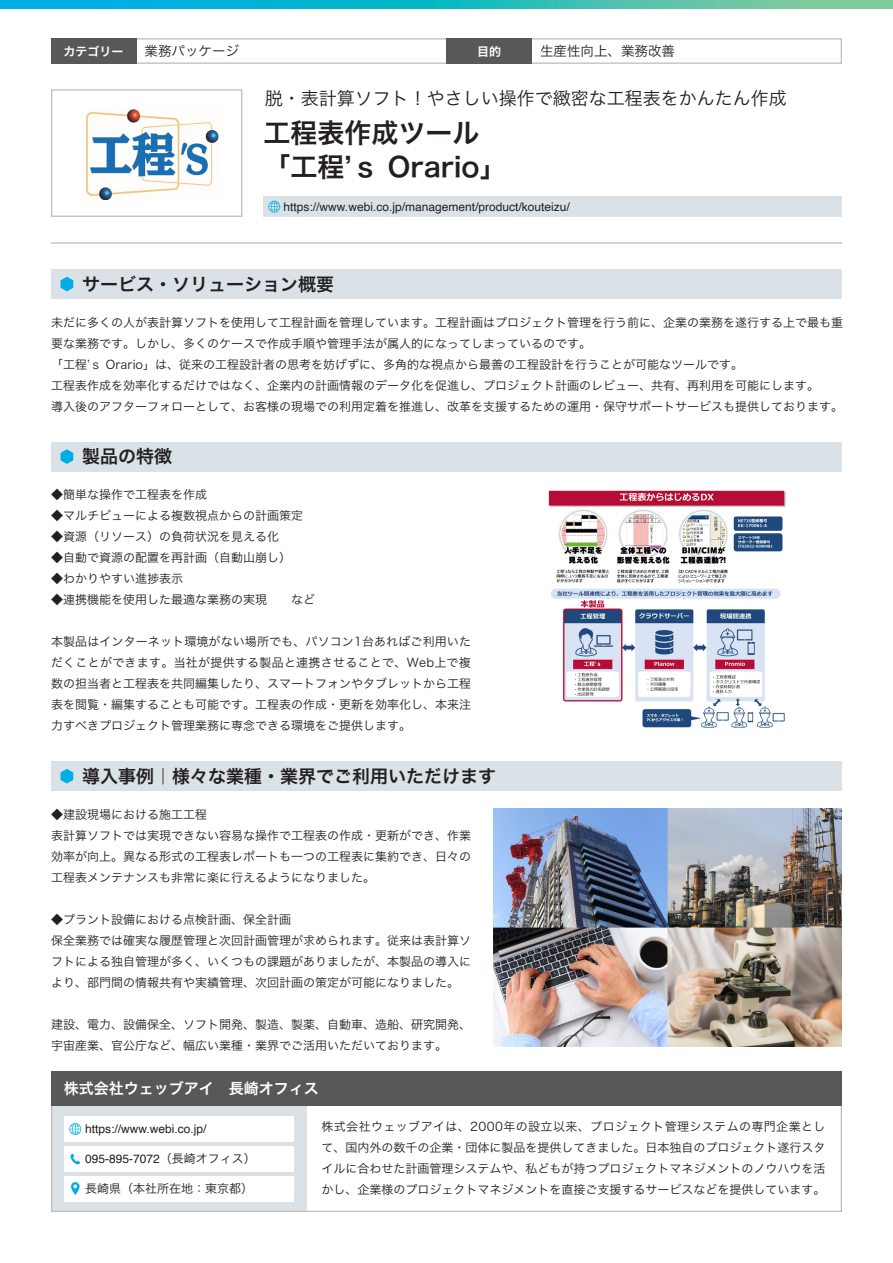
<style>
.page{position:relative;width:893px;height:1263px;background:#fff}
.page>*{position:absolute;margin:0;border:0;box-sizing:border-box;transform-origin:0 0}
.t1{font:27px/34.5px "Hira Kaku Pro N W6";color:#231f20}
.t2{font:18px "Hira Kaku Pro N W6";color:#231f20}
.t3{font:18px "Hira Kaku Pro N W3";color:#231f20}
.t4{font:15px "Hira Kaku Pro N W6";color:#fff}
.t5{font:13.5px "Hira Kaku Pro N W3";color:#231f20}
.t6{font:12px/21px "Hira Kaku Pro N W3";color:#231f20}
.t7{font:12px "Helvetica";color:#231f20}
.t8{font:12px "Hira Kaku Pro N W6";color:#fff}
.s1{font-family:"Hira Kaku Pro N W3"}
</style>
<div class="page">
<div style="left:51px;top:1106px;width:255px;height:106px;background:#dae2e7"></div>
<div style="left:64px;top:1116px;width:229px;height:26px;background:#fff"></div>
<div style="left:64px;top:1146px;width:229px;height:25px;background:#fff"></div>
<div style="left:64px;top:1176px;width:229px;height:25px;background:#fff"></div>
<hr style="left:51px;top:242px;width:791px;height:2px;background:#bcbdc0">
<div style="left:51px;top:1071px;width:791px;height:35px;background:#57585a"></div>
<div style="left:51px;top:269px;width:791px;height:30px;background:#dae2e7"></div>
<svg style="left:61px;top:277px;width:12px;height:14px"></svg>
<div style="left:51px;top:442px;width:791px;height:29px;background:#dae2e7"></div>
<svg style="left:61px;top:449px;width:12px;height:15px"></svg>
<div style="left:51px;top:761px;width:791px;height:30px;background:#dae2e7"></div>
<svg style="left:61px;top:769px;width:12px;height:14px"></svg>
<svg style="left:0;top:0;width:893px;height:9px;background:#2bbac1"></svg>
<div style="left:51px;top:38px;width:791px;height:26px;border:1px solid #bcbdc0"></div>
<div style="left:51px;top:38px;width:85px;height:26px;background:#57585a"></div>
<div style="left:446px;top:38px;width:85px;height:26px;background:#57585a"></div>
<img style="left:493px;top:808px;width:349px;height:238px">
<img style="left:549px;top:490px;width:237px;height:237px">
<svg style="left:71px;top:1182px;width:9px;height:13px"></svg>
<svg style="left:70px;top:1153px;width:10px;height:12px"></svg>
<svg style="left:69px;top:1123px;width:12px;height:12px"></svg>
<div style="left:264px;top:196px;width:578px;height:21px;background:#dae2e7"></div>
<svg style="left:268px;top:201px;width:12px;height:12px"></svg>
<img style="left:86px;top:109px;width:133px;height:91px">
<div style="left:51px;top:89px;width:191px;height:128px;border:1px solid #bcbdc0"></div>
<p class="t8" style="left:64px;top:40px;width:61px">カテゴリー</p>
<p class="t5" style="left:145px;top:39px;width:96px">業務パッケージ</p>
<p class="t8" style="left:477px;top:40px;width:25px">目的</p>
<p class="t5" style="left:540px;top:39px;width:136px">生産性向上、業務改善</p>
<h2 class="t3" style="left:265px;top:82px;width:523px">脱・表計算ソフト！やさしい操作で緻密な工程表をかんたん作成</h2>
<h1 class="t1" style="left:264px;top:114px;width:245px">工程表作成ツール「工程’ｓ Orario」</h1>
<p class="t7" style="left:284px;top:197px;width:288px">https://www.webi.co.jp/management/product/kouteizu/</p>
<h2 class="t2" style="left:82px;top:268px;width:253px">サービス・ソリューション概要</h2>
<p class="t6" style="left:51px;top:311px;width:793px">未だに多くの人が表計算ソフトを使用して工程計画を管理しています。工程計画はプロジェクト管理を行う前に、企業の業務を遂行する上で最も重要な業務です。しかし、多くのケースで作成手順や管理手法が属人的になってしまっているのです。<br>「工程’ｓ Orario」は、従来の工程設計者の思考を妨げずに、多角的な視点から最善の工程設計を行うことが可能なツールです。<br>工程表作成を効率化するだけではなく、企業内の計画情報のデータ化を促進し、プロジェクト計画のレビュー、共有、再利用を可能にします。<br>導入後のアフターフォローとして、お客様の現場での利用定着を推進し、改革を支援するための運用・保守サポートサービスも提供しております。</p>
<h2 class="t2" style="left:82px;top:440px;width:91px">製品の特徴</h2>
<p class="t6" style="left:51px;top:483px;width:157px">◆簡単な操作で工程表を作成</p>
<p class="t6" style="left:51px;top:504px;width:253px">◆マルチビューによる複数視点からの計画策定</p>
<p class="t6" style="left:51px;top:525px;width:229px">◆資源（リソース）の負荷状況を見える化</p>
<p class="t6" style="left:51px;top:546px;width:241px">◆自動で資源の配置を再計画（自動山崩し）</p>
<p class="t6" style="left:51px;top:567px;width:133px">◆わかりやすい進捗表示</p>
<p class="t6" style="left:51px;top:588px;width:265px">◆連携機能を使用した最適な業務の実現　　など</p>
<p class="t6" style="left:51px;top:630px;width:421px;text-align:justify">本製品はインターネット環境がない場所でも、パソコン1台あればご利用いただくことができます。当社が提供する製品と連携させることで、Web上で複数の担当者と工程表を共同編集したり、スマートフォンやタブレットから工程表を閲覧・編集することも可能です。工程表の作成・更新を効率化し、本来注力すべきプロジェクト管理業務に専念できる環境をご提供します。</p>
<h2 class="t2" style="left:82px;top:760px;width:415px">導入事例｜様々な業種・業界でご利用いただけます</h2>
<p class="t6" style="left:51px;top:803px;width:421px">◆建設現場における施工工程<br>表計算ソフトでは実現できない容易な操作で工程表の作成・更新ができ、作業効率が向上。異なる形式の工程表レポートも一つの工程表に集約でき、日々の工程表メンテナンスも非常に楽に行えるようになりました。</p>
<p class="t6" style="left:51px;top:908px;width:421px">◆プラント設備における点検計画、保全計画<br>保全業務では確実な履歴管理と次回計画管理が求められます。従来は表計算ソフトによる独自管理が多く、いくつもの課題がありましたが、本製品の導入により、部門間の情報共有や実績管理、次回計画の策定が可能になりました。</p>
<p class="t6" style="left:51px;top:1013px;width:421px">建設、電力、設備保全、ソフト開発、製造、製薬、自動車、造船、研究開発、宇宙産業、官公庁など、幅広い業種・業界でご活用いただいております。</p>
<p class="t4" style="left:64px;top:1075px;width:256px">株式会社ウェッブアイ　長崎オフィス</p>
<p class="t7" style="left:85px;top:1120px;width:123px">https://www.webi.co.jp/</p>
<p class="t7" style="left:85px;top:1150px;width:172px">095-895-7072<span class="s1">（長崎オフィス）</span></p>
<p class="t6" style="left:85px;top:1177px;width:170px">長崎県（本社所在地：東京都）</p>
<p class="t6" style="left:321px;top:1115px;width:506px;text-align:justify">株式会社ウェッブアイは、2000年の設立以来、プロジェクト管理システムの専門企業として、国内外の数千の企業・団体に製品を提供してきました。日本独自のプロジェクト遂行スタイルに合わせた計画管理システムや、私どもが持つプロジェクトマネジメントのノウハウを活かし、企業様のプロジェクトマネジメントを直接ご支援するサービスなどを提供しています。</p>
</div>
